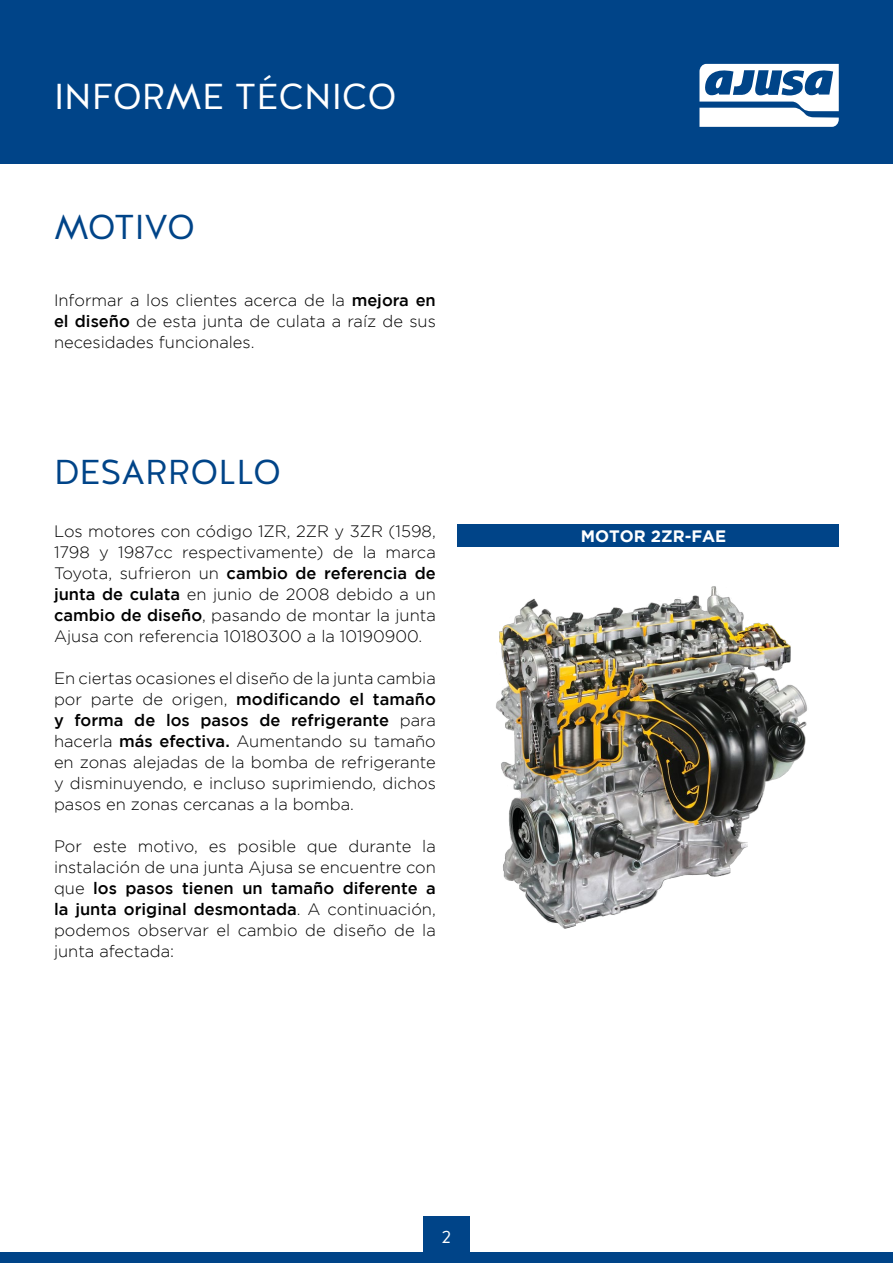
<style>
.page{position:relative;width:893px;height:1263px;background:#fff}
.page>*{position:absolute;margin:0;border:0;box-sizing:border-box;transform-origin:0 0}
.t1{font:36px "Halis GR";color:#fff}
.t2{font:34.5px "Halis GR";color:#048}
.t3{font:18px "Halis GR";color:#fff}
.t4{font:300 16.5px/21px "Gotham";color:#000;text-align:justify}
.t5{font:700 16.5px "Gotham";color:#fff}
.s1{font-weight:500}
</style>
<div class="page">
<div style="left:0;top:0;width:893px;height:163px;background:#048"></div>
<svg style="left:699px;top:64px;width:140px;height:63px"></svg>
<div style="left:0;top:1252px;width:893px;height:11px;background:#048"></div>
<div style="left:423px;top:1216px;width:47px;height:46px;background:#048"></div>
<div style="left:457px;top:525px;width:382px;height:22px;background:#048"></div>
<img style="left:496px;top:586px;width:311px;height:343px">
<h1 class="t1" style="left:54px;top:73px;width:344px">INFORME TÉCNICO</h1>
<h2 class="t2" style="left:54px;top:204px;width:143px">MOTIVO</h2>
<p class="t4" style="left:54px;top:289px;width:383px">Informar a los clientes acerca de la <span class="s1">mejora en el diseño</span> de esta junta de culata a raíz de sus necesidades funcionales.</p>
<h2 class="t2" style="left:54px;top:450px;width:229px">DESARROLLO</h2>
<p class="t4" style="left:54px;top:520px;width:383px">Los motores con código 1ZR, 2ZR y 3ZR (1598, 1798 y 1987cc respectivamente) de la marca Toyota, sufrieron un <span class="s1">cambio de referencia de junta de culata</span> en junio de 2008 debido a un <span class="s1">cambio de diseño</span>, pasando de montar la junta Ajusa con referencia 10180300 a la 10190900.</p>
<p class="t4" style="left:54px;top:668px;width:383px">En ciertas ocasiones el diseño de la junta cambia por parte de origen, <span class="s1">modificando el tamaño y forma de los pasos de refrigerante</span> para hacerla <span class="s1">más efectiva.</span> Aumentando su tamaño en zonas alejadas de la bomba de refrigerante y disminuyendo, e incluso suprimiendo, dichos pasos en zonas cercanas a la bomba.</p>
<p class="t4" style="left:54px;top:836px;width:383px">Por este motivo, es posible que durante la instalación de una junta Ajusa se encuentre con que <span class="s1">los pasos tienen un tamaño diferente a la junta original desmontada</span>. A continuación, podemos observar el cambio de diseño de la junta afectada:</p>
<p class="t3" style="left:442px;top:1225px;width:11px">2</p>
<p class="t5" style="left:581px;top:526px;width:147px">MOTOR 2ZR-FAE</p>
</div>
